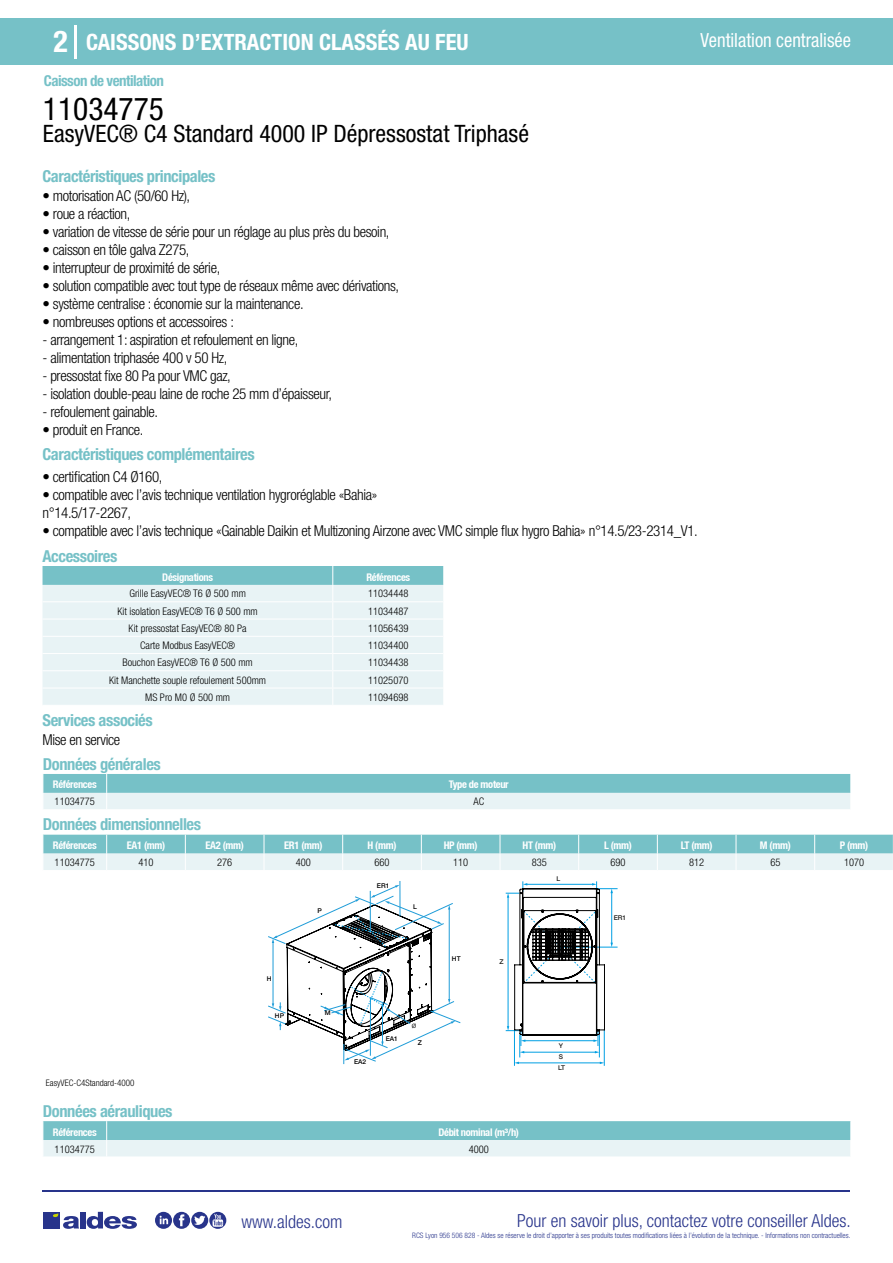
<style>
.page{position:relative;width:893px;height:1263px;background:#fff}
.page>*{position:absolute;margin:0;border:0;box-sizing:border-box;transform-origin:0 0}
.t1{font:condensed 31.5px "Helvetica Neue LT Std";color:#000}
.t2{font:700 condensed 30px "Helvetica Neue LT Std";color:#fff}
.t3{font:condensed 24px "Helvetica Neue LT Std";color:#000}
.t4{font:700 condensed 22.5px "Helvetica Neue LT Std";color:#fff}
.t5{font:condensed 19.5px "Helvetica Neue LT Std";color:#fff;scale:.95 1}
.t6{font:300 condensed 18px "Helvetica Neue";color:#28348b}
.t7{font:700 condensed 16.5px "Helvetica Neue LT Std";letter-spacing:-.025em;color:#76c1c7}
.t8{font:300 condensed 15px/18px "Helvetica Neue LT Std";letter-spacing:-.025em;color:#000}
.t9{font:700 condensed 15px "Helvetica Neue LT Std";letter-spacing:-.035em;color:#76c1c7}
.t10{font:300 condensed 10.5px "Helvetica Neue";color:#000}
.t11{font:700 condensed 10.5px "Helvetica Neue";letter-spacing:-.03em;color:#fff}
.t12{font:300 condensed 9px "Helvetica Neue";color:#000}
.t13{font:300 condensed 7.5px "Helvetica Neue";color:#28348b}
.t14{font:500 6.6px "Helvetica Neue LT Std";color:#000}
.t15{font:500 6.6px "Helvetica Neue LT Std";color:#1e1e1c}
.t16{font:6.45px "Myriad Pro";color:#010203}
</style>
<div class="page">
<div style="left:0;top:18px;width:893px;height:46px;background:#76c1c7"></div>
<hr style="left:74px;top:25px;width:2px;height:33px;background:#fff">
<hr style="left:43px;top:1190px;width:807px;height:1px;background:#28348b">
<svg style="left:155px;top:1212px;width:71px;height:17px"></svg>
<div style="left:43px;top:1212px;width:17px;height:16px;background:#28348b"></div>
<div style="left:80px;top:1212px;width:6px;height:16px;background:#28348b"></div>
<svg style="left:87px;top:1212px;width:50px;height:17px"></svg>
<svg style="left:53px;top:1213px;width:26px;height:16px"></svg>
<svg style="left:43px;top:566px;width:401px;height:139px;background:#d9ecef"></svg>
<svg style="left:43px;top:774px;width:808px;height:35px;background:#abd8dc"></svg>
<svg style="left:43px;top:835px;width:850px;height:35px;background:#add9dd"></svg>
<hr style="left:514px;top:1030px;width:1px;height:36px;background:#009fe3">
<hr style="left:604px;top:1030px;width:1px;height:36px;background:#009fe3">
<svg style="left:268px;top:881px;width:350px;height:183px"></svg>
<svg style="left:43px;top:1121px;width:808px;height:36px;background:#acd9dd"></svg>
<h2 class="t2" style="left:54px;top:24px;width:16px">2</h2>
<h3 class="t4" style="left:86px;top:28px;width:384px">CAISSONS D’EXTRACTION CLASSÉS AU FEU</h3>
<h3 class="t5" style="left:701px;top:29px;width:160px">Ventilation centralisée</h3>
<p class="t9" style="left:44px;top:71px;width:122px">Caisson de ventilation</p>
<h1 class="t1" style="left:43px;top:91px;width:122px">11034775</h1>
<h3 class="t3" style="left:43px;top:120px;width:488px">EasyVEC® C4 Standard 4000 IP Dépressostat Triphasé</h3>
<p class="t7" style="left:43px;top:166px;width:174px">Caractéristiques principales</p>
<p class="t8" style="left:43px;top:187px;width:149px">• motorisation AC (50/60 Hz),</p>
<p class="t8" style="left:43px;top:205px;width:90px">• roue a réaction,</p>
<p class="t8" style="left:43px;top:223px;width:349px">• variation de vitesse de série pour un réglage au plus près du besoin,</p>
<p class="t8" style="left:43px;top:241px;width:149px">• caisson en tôle galva Z275,</p>
<p class="t8" style="left:43px;top:259px;width:179px">• interrupteur de proximité de série,</p>
<p class="t8" style="left:43px;top:277px;width:358px">• solution compatible avec tout type de réseaux même avec dérivations,</p>
<p class="t8" style="left:43px;top:295px;width:263px">• système centralise : économie sur la maintenance.</p>
<p class="t8" style="left:43px;top:313px;width:193px">• nombreuses options et accessoires :</p>
<p class="t8" style="left:43px;top:331px;width:257px">- arrangement 1: aspiration et refoulement en ligne,</p>
<p class="t8" style="left:43px;top:349px;width:186px">- alimentation triphasée 400 v 50 Hz,</p>
<p class="t8" style="left:43px;top:367px;width:190px">- pressostat fixe 80 Pa pour VMC gaz,</p>
<p class="t8" style="left:43px;top:385px;width:291px">- isolation double-peau laine de roche 25 mm d’épaisseur,</p>
<p class="t8" style="left:43px;top:403px;width:117px">- refoulement gainable.</p>
<p class="t8" style="left:43px;top:421px;width:102px">• produit en France.</p>
<p class="t7" style="left:43px;top:444px;width:214px">Caractéristiques complémentaires</p>
<p class="t8" style="left:43px;top:467px;width:121px">• certification C4 Ø160,</p>
<p class="t8" style="left:43px;top:485px;width:336px">• compatible avec l’avis technique ventilation hygroréglable «Bahia» n°14.5/17-2267,</p>
<p class="t8" style="left:43px;top:521px;width:657px">• compatible avec l’avis technique «Gainable Daikin et Multizoning Airzone avec VMC simple flux hygro Bahia» n°14.5/23-2314_V1.</p>
<p class="t7" style="left:43px;top:546px;width:76px">Accessoires</p>
<p class="t11" style="left:162px;top:570px;width:52px">Désignations</p>
<p class="t11" style="left:366px;top:570px;width:45px">Références</p>
<p class="t10" style="left:129px;top:588px;width:118px">Grille EasyVEC® T6 Ø 500 mm</p>
<p class="t10" style="left:368px;top:588px;width:42px">11034448</p>
<p class="t10" style="left:117px;top:605px;width:142px">Kit isolation EasyVEC® T6 Ø 500 mm</p>
<p class="t10" style="left:368px;top:605px;width:42px">11034487</p>
<p class="t10" style="left:129px;top:622px;width:119px">Kit pressostat EasyVEC® 80 Pa</p>
<p class="t10" style="left:368px;top:622px;width:42px">11056439</p>
<p class="t10" style="left:140px;top:639px;width:97px">Carte Modbus EasyVEC®</p>
<p class="t10" style="left:368px;top:639px;width:42px">11034400</p>
<p class="t10" style="left:123px;top:657px;width:132px">Bouchon EasyVEC® T6 Ø 500 mm</p>
<p class="t10" style="left:368px;top:657px;width:42px">11034438</p>
<p class="t10" style="left:109px;top:674px;width:159px">Kit Manchette souple refoulement 500mm</p>
<p class="t10" style="left:368px;top:674px;width:42px">11025070</p>
<p class="t10" style="left:145px;top:691px;width:86px">MS Pro M0 Ø 500 mm</p>
<p class="t10" style="left:368px;top:691px;width:42px">11094698</p>
<p class="t7" style="left:43px;top:710px;width:112px">Services associés</p>
<p class="t8" style="left:43px;top:731px;width:79px">Mise en service</p>
<p class="t7" style="left:43px;top:754px;width:119px">Données générales</p>
<p class="t11" style="left:53px;top:778px;width:45px">Références</p>
<p class="t11" style="left:449px;top:778px;width:62px">Type de moteur</p>
<p class="t10" style="left:55px;top:795px;width:42px">11034775</p>
<p class="t10" style="left:473px;top:795px;width:12px">AC</p>
<p class="t7" style="left:43px;top:814px;width:160px">Données dimensionnelles</p>
<p class="t11" style="left:53px;top:839px;width:45px">Références</p>
<p class="t11" style="left:127px;top:839px;width:40px">EA1 (mm)</p>
<p class="t11" style="left:205px;top:839px;width:40px">EA2 (mm)</p>
<p class="t11" style="left:284px;top:839px;width:40px">ER1 (mm)</p>
<p class="t11" style="left:368px;top:839px;width:30px">H (mm)</p>
<p class="t11" style="left:444px;top:839px;width:36px">HP (mm)</p>
<p class="t11" style="left:522px;top:839px;width:35px">HT (mm)</p>
<p class="t11" style="left:604px;top:839px;width:29px">L (mm)</p>
<p class="t11" style="left:681px;top:839px;width:33px">LT (mm)</p>
<p class="t11" style="left:760px;top:839px;width:32px">M (mm)</p>
<p class="t11" style="left:840px;top:839px;width:30px">P (mm)</p>
<p class="t10" style="left:55px;top:856px;width:42px">11034775</p>
<p class="t10" style="left:138px;top:856px;width:17px">410</p>
<p class="t10" style="left:217px;top:856px;width:17px">276</p>
<p class="t10" style="left:296px;top:856px;width:17px">400</p>
<p class="t10" style="left:374px;top:856px;width:17px">660</p>
<p class="t10" style="left:453px;top:856px;width:17px">110</p>
<p class="t10" style="left:532px;top:856px;width:17px">835</p>
<p class="t10" style="left:610px;top:856px;width:17px">690</p>
<p class="t10" style="left:689px;top:856px;width:17px">812</p>
<p class="t10" style="left:770px;top:856px;width:12px">65</p>
<p class="t10" style="left:844px;top:856px;width:22px">1070</p>
<p class="t14" style="left:267px;top:974px;width:6px">H</p>
<p class="t14" style="left:275px;top:1012px;width:11px">HP</p>
<p class="t14" style="left:317px;top:906px;width:6px">P</p>
<p class="t14" style="left:377px;top:881px;width:14px">ER1</p>
<p class="t14" style="left:413px;top:903px;width:5px">L</p>
<p class="t14" style="left:325px;top:1009px;width:7px">M</p>
<p class="t14" style="left:354px;top:1058px;width:14px">EA2</p>
<p class="t14" style="left:386px;top:1034px;width:14px">EA1</p>
<p class="t16" style="left:412px;top:1021px;width:6px">Ø</p>
<p class="t14" style="left:418px;top:1039px;width:6px">Z</p>
<p class="t14" style="left:452px;top:955px;width:10px">HT</p>
<p class="t15" style="left:499px;top:958px;width:6px">Z</p>
<p class="t12" style="left:46px;top:1077px;width:90px">EasyVEC-C4Standard-4000</p>
<p class="t7" style="left:43px;top:1101px;width:131px">Données aérauliques</p>
<p class="t11" style="left:53px;top:1125px;width:45px">Références</p>
<p class="t11" style="left:438px;top:1125px;width:82px">Débit nominal (m³/h)</p>
<p class="t10" style="left:55px;top:1143px;width:42px">11034775</p>
<p class="t10" style="left:469px;top:1143px;width:22px">4000</p>
<p class="t15" style="left:556px;top:874px;width:5px">L</p>
<p class="t15" style="left:559px;top:1041px;width:6px">Y</p>
<p class="t15" style="left:558px;top:1064px;width:9px">LT</p>
<p class="t15" style="left:559px;top:1053px;width:6px">S</p>
<p class="t15" style="left:614px;top:914px;width:14px">ER1</p>
<p class="t6" style="left:241px;top:1211px;width:102px">www.aldes.com</p>
<p class="t6" style="left:517px;top:1211px;width:335px">Pour en savoir plus, contactez votre conseiller Aldes.</p>
<p class="t13" style="left:412px;top:1230px;width:440px">RCS Lyon 956 506 828 - Aldes se réserve le droit d’apporter à ses produits toutes modifications liées à l’évolution de la technique. - Informations non contractuelles.</p>
</div>
